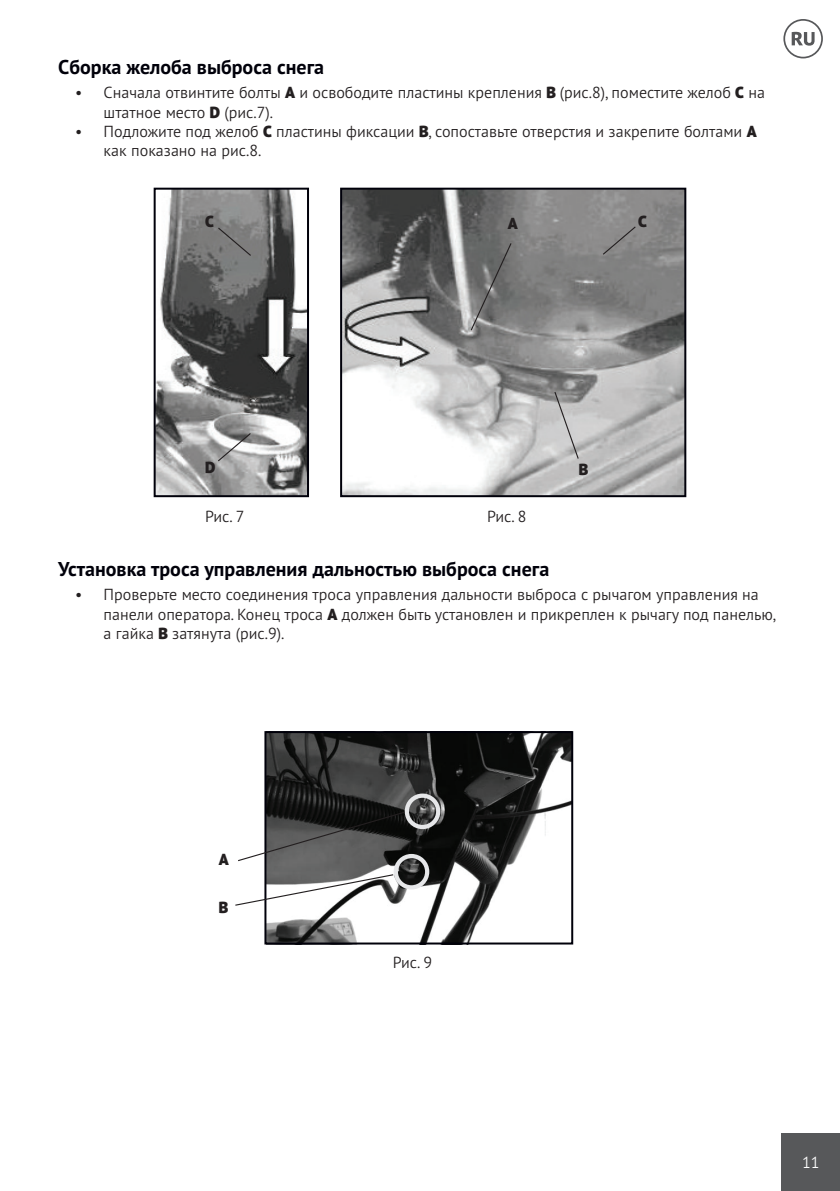
<style>
.page{position:relative;width:840px;height:1191px;background:#fff}
.page>*{position:absolute;margin:0;border:0;box-sizing:border-box;transform-origin:0 0}
.t1{font:700 20px "PT Sans Pro";color:#00000a}
.t2{font:300 16px/19.2px "PT Sans Pro";color:#231f20}
.t3{font:900 16px "PT Sans Pro";color:#231f20}
.t4{font:300 16px "PT Sans Pro";color:#fff}
.s1{font-weight:900}
</style>
<div class="page">
<div style="left:781px;top:1133px;width:58px;height:58px;background:#57585a"></div>
<svg style="left:783px;top:19px;width:39px;height:39px"></svg>
<img style="left:156px;top:191px;width:150px;height:303px">
<div style="left:153px;top:188px;width:156px;height:309px;border:2px solid #00000a"></div>
<img style="left:343px;top:191px;width:340px;height:303px">
<div style="left:340px;top:188px;width:346px;height:309px;border:2px solid #00000a"></div>
<svg style="left:469px;top:242px;width:43px;height:90px;background:#727372"></svg>
<svg style="left:216px;top:432px;width:36px;height:30px"></svg>
<svg style="left:601px;top:225px;width:35px;height:31px"></svg>
<svg style="left:217px;top:226px;width:35px;height:31px"></svg>
<svg style="left:553px;top:390px;width:26px;height:70px;background:#b7b7b7"></svg>
<img style="left:267px;top:734px;width:303px;height:207px">
<div style="left:264px;top:731px;width:309px;height:213px;border:2px solid #00000a"></div>
<div style="left:404px;top:793px;width:36px;height:36px;border:4px solid #e6e7e9;border-radius:50%"></div>
<div style="left:393px;top:854px;width:36px;height:35px;border:4px solid #e6e7e9;border-radius:50%"></div>
<svg style="left:238px;top:811px;width:167px;height:51px;background:#5d5e5e"></svg>
<svg style="left:235px;top:873px;width:159px;height:33px"></svg>
<p class="t1" style="left:58px;top:53px;width:267px">Сборка желоба выброса снега</p>
<p class="t2" style="left:104px;top:83px;width:662px;text-indent:-28px">• Сначала отвинтите болты <span class="s1">А</span> и освободите пластины крепления <span class="s1">В</span> (рис.8), поместите желоб <span class="s1">С</span> на штатное место <span class="s1">D</span> (рис.7).</p>
<p class="t2" style="left:104px;top:121px;width:654px;text-indent:-28px">• Подложите под желоб <span class="s1">С</span> пластины фиксации <span class="s1">В</span>, сопоставьте отверстия и закрепите болтами <span class="s1">А </span>как показано на рис.8.</p>
<p class="t3" style="left:205px;top:211px;width:10px">С</p>
<p class="t3" style="left:507px;top:213px;width:11px">A</p>
<p class="t3" style="left:637px;top:211px;width:10px">С</p>
<p class="t3" style="left:205px;top:457px;width:12px">D</p>
<p class="t2" style="left:205px;top:506px;width:41px">Рис. 7</p>
<p class="t2" style="left:487px;top:506px;width:41px">Рис. 8</p>
<p class="t3" style="left:578px;top:459px;width:11px">В</p>
<p class="t1" style="left:58px;top:555px;width:492px">Установка троса управления дальностью выброса снега</p>
<p class="t2" style="left:104px;top:585px;width:673px;text-indent:-28px">• Проверьте место соединения троса управления дальности выброса с рычагом управления на панели оператора. Конец троса <span class="s1">А</span> должен быть установлен и прикреплен к рычагу под панелью, а гайка <span class="s1">В</span> затянута (рис.9).</p>
<p class="t3" style="left:218px;top:849px;width:11px">А</p>
<p class="t3" style="left:218px;top:896px;width:11px">B</p>
<p class="t2" style="left:392px;top:952px;width:41px">Рис. 9</p>
<p class="t4" style="left:801px;top:1152px;width:19px">11</p>
</div>
